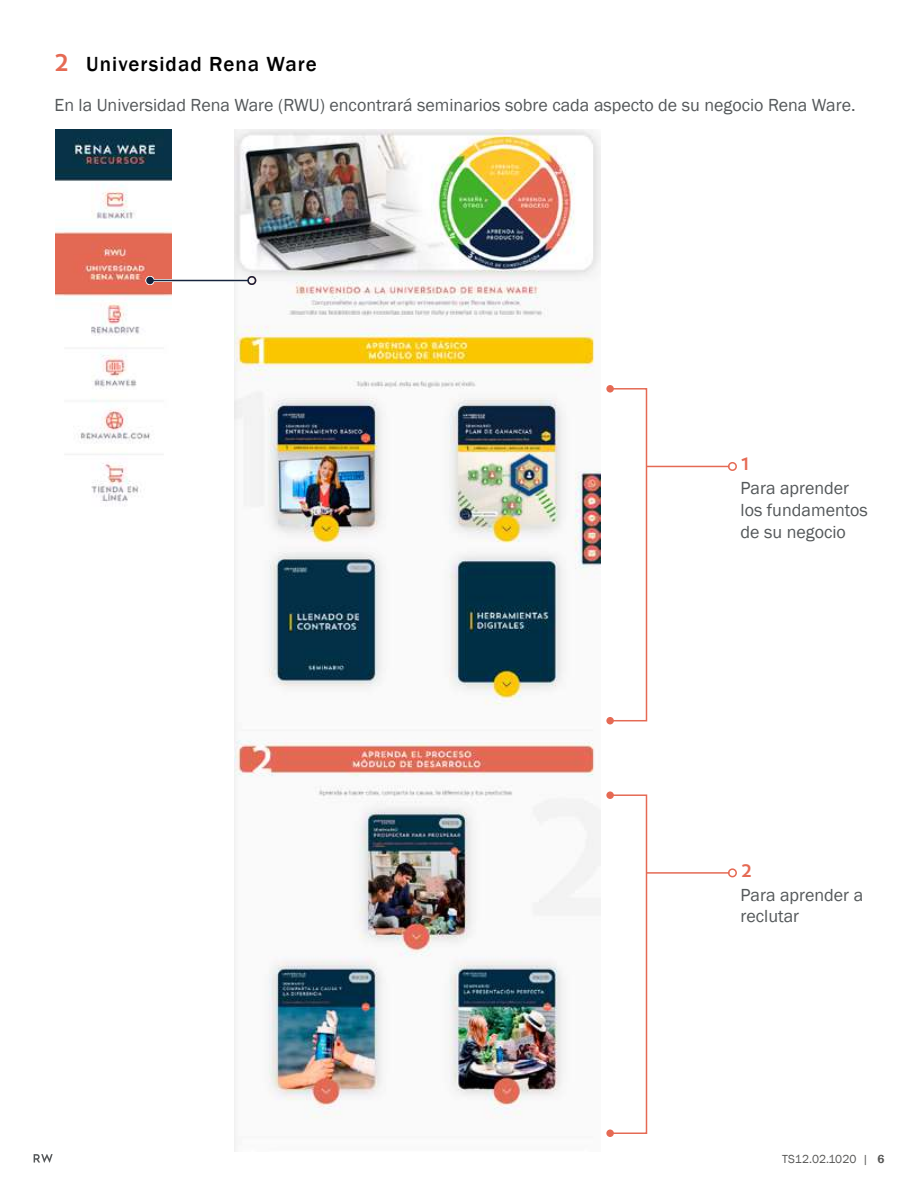
<style>
.page{position:relative;width:918px;height:1188px;background:#fff}
.page>*{position:absolute;margin:0;border:0;box-sizing:border-box;transform-origin:0 0}
.t1{font:500 21px "Franklin Gothic";letter-spacing:.05em;color:#000}
.t2{font:18px/21.6px "Franklin Gothic";color:#54585a}
.t3{font:18px "Trend Sans One";color:#e56a54}
.t4{font:12px "Franklin Gothic";color:#575756}
.s1{font-family:"Trend Sans One";font-weight:400;font-size:24px;color:#e56a54}
.s2{font-weight:600}
</style>
<div class="page">
<svg style="left:34px;top:1154px;width:19px;height:9px"></svg>
<svg style="left:606px;top:385px;width:8px;height:8px"></svg>
<div style="left:728px;top:462px;width:9px;height:9px;border:2px solid #e56a54;border-radius:50%"></div>
<div style="left:606px;top:717px;width:8px;height:7px;background:#e56a54;border-radius:50%"></div>
<div style="left:609px;top:388px;width:38px;height:333px;border:2px solid #e56a54"></div>
<hr style="left:646px;top:466px;width:83px;height:1px;background:#e56a54">
<img style="left:234px;top:129px;width:366px;height:1022px">
<img style="left:55px;top:129px;width:116px;height:377px">
<hr style="left:152px;top:279px;width:97px;height:3px;background:#fff">
<div style="left:146px;top:276px;width:8px;height:9px;background:#c0c3ca;border-radius:50%"></div>
<div style="left:146px;top:277px;width:8px;height:7px;background:#16243d;border-radius:50%"></div>
<hr style="left:152px;top:280px;width:97px;height:1px;background:#16243d">
<div style="left:247px;top:276px;width:9px;height:9px;border:2px solid #16243d;border-radius:50%"></div>
<svg style="left:606px;top:791px;width:8px;height:8px"></svg>
<div style="left:728px;top:868px;width:9px;height:9px;border:2px solid #e56a54;border-radius:50%"></div>
<div style="left:606px;top:1130px;width:8px;height:7px;background:#e56a54;border-radius:50%"></div>
<div style="left:609px;top:794px;width:38px;height:340px;border:2px solid #e56a54"></div>
<hr style="left:646px;top:872px;width:83px;height:2px;background:#e56a54">
<p class="t1" style="left:53px;top:51px;width:265px"><span class="s1">2</span> Universidad Rena Ware</p>
<p class="t2" style="left:55px;top:95px;width:803px">En la Universidad Rena Ware (RWU) encontrará seminarios sobre cada aspecto de su negocio Rena Ware.</p>
<p class="t3" style="left:741px;top:453px;width:11px">1</p>
<p class="t2" style="left:741px;top:478px;width:129px">Para aprender los fundamentos de su negocio</p>
<p class="t3" style="left:741px;top:859px;width:14px">2</p>
<p class="t2" style="left:741px;top:884px;width:124px">Para aprender a reclutar</p>
<p class="t4" style="left:782px;top:1151px;width:104px">TS12.02.1020 | <span class="s2">6</span></p>
</div>
